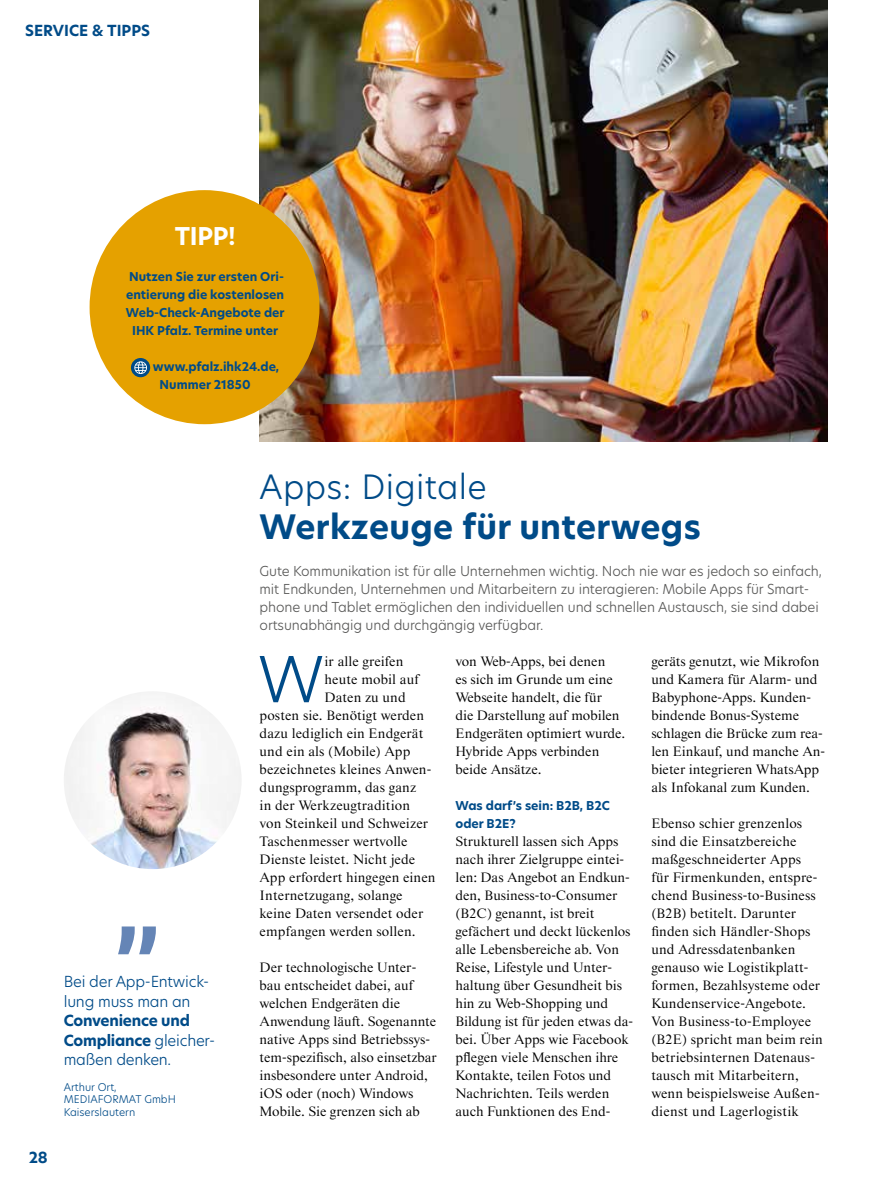
<style>
.page{position:relative;width:893px;height:1191px;background:#fff}
.page>*{position:absolute;margin:0;border:0;box-sizing:border-box;transform-origin:0 0}
.t1{font:700 91.2px "Hero New";color:#6585b6}
.t2{font:300 62.25px "Hero New";color:#004b88}
.t3{font:700 33px "Hero New";letter-spacing:.01em;color:#004b88}
.t4{font:300 33px "Hero New";letter-spacing:.01em;color:#004b88}
.t5{font:700 24px "Hero New";color:#fff}
.t6{font:700 15px/19.5px "Hero New";letter-spacing:-.015em;color:#004b88}
.t7{font:300 15px/19.5px "Hero New";letter-spacing:-.015em;color:#004b88}
.t8{font:13.8px/18px "Starling";color:#000}
.t9{font:300 13.5px/18px "Hero New";letter-spacing:-.01em;color:#575756}
.t10{font:700 12px/18px "Hero New";color:#004b88}
.t11{font:300 10.5px/12.6px "Hero New";color:#004b88}
.s1{font-weight:300}
</style>
<div class="page">
<img style="left:64px;top:691px;width:178px;height:178px;border-radius:89px">
<img style="left:260px;top:0;width:568px;height:441px">
<div style="left:90px;top:190px;width:229px;height:234px;background:#e5a100;border-radius:50%"></div>
<svg style="left:131px;top:358px;width:19px;height:19px"></svg>
<svg style="left:134px;top:361px;width:13px;height:13px"></svg>
<p class="t6" style="left:25px;top:21px;width:126px">SERVICE &amp; TIPPS</p>
<h3 class="t5" style="left:175px;top:220px;width:62px">TIPP!</h3>
<p class="t10" style="left:126px;top:267px;width:160px;text-align:center">Nutzen Sie zur ersten Ori&shy;entierung die kostenlosen<br>Web-Check-Angebote der<br>IHK Pfalz. Termine unter</p>
<p class="t10" style="left:160px;top:357px;width:121px;text-indent:-7px">www.pfalz.ihk24.de,<br>Nummer 21850</p>
<p class="t6" style="left:29px;top:1147px;width:21px">28</p>
<h1 class="t1" style="left:115px;top:846px;width:48px">„</h1>
<p class="t7" style="left:64px;top:971px;width:147px">Bei der App-Entwick&shy;lung muss man an</p>
<p class="t6" style="left:64px;top:1011px;width:153px">Convenience und<br>Compliance <span class="s1">gleicher&shy;maßen denken.</span></p>
<p class="t11" style="left:64px;top:1080px;width:114px">Arthur Ort,<br>MEDIAFORMAT GmbH<br>Kaiserslautern</p>
<h3 class="t4" style="left:260px;top:464px;width:229px">Apps: Digitale</h3>
<h3 class="t3" style="left:260px;top:504px;width:443px">Werkzeuge für unterwegs</h3>
<p class="t9" style="left:260px;top:562px;width:564px">Gute Kommunikation ist für alle Unternehmen wichtig. Noch nie war es jedoch so einfach, mit Endkunden, Unternehmen und Mitarbeitern zu interagieren: Mobile Apps für Smart&shy;phone und Tablet ermöglichen den individuellen und schnellen Austausch, sie sind dabei ortsunabhängig und durchgängig verfügbar.</p>
<h2 class="t2" style="left:258px;top:637px;width:67px">W</h2>
<p class="t8" style="left:325px;top:653px;width:80px">ir alle greifen</p>
<p class="t8" style="left:325px;top:671px;width:95px">heute mobil auf</p>
<p class="t8" style="left:325px;top:689px;width:83px">Daten zu und</p>
<p class="t8" style="left:260px;top:707px;width:166px">posten sie. Benötigt werden</p>
<p class="t8" style="left:260px;top:725px;width:165px">dazu lediglich ein Endgerät</p>
<p class="t8" style="left:260px;top:743px;width:152px">und ein als (Mobile) App</p>
<p class="t8" style="left:260px;top:761px;width:173px">bezeichnetes kleines Anwen-</p>
<p class="t8" style="left:260px;top:779px;width:158px">dungsprogramm, das ganz</p>
<p class="t8" style="left:260px;top:797px;width:152px">in der Werkzeugtradition</p>
<p class="t8" style="left:260px;top:815px;width:170px">von Steinkeil und Schweizer</p>
<p class="t8" style="left:260px;top:833px;width:150px">Taschenmesser wertvolle</p>
<p class="t8" style="left:260px;top:851px;width:157px">Dienste leistet. Nicht jede</p>
<p class="t8" style="left:260px;top:869px;width:177px">App erfordert hingegen einen</p>
<p class="t8" style="left:260px;top:887px;width:144px">Internetzugang, solange</p>
<p class="t8" style="left:260px;top:905px;width:165px">keine Daten versendet oder</p>
<p class="t8" style="left:260px;top:923px;width:157px">empfangen werden sollen.</p>
<p class="t8" style="left:260px;top:959px;width:179px">Der technologische Unter&shy;bau entscheidet dabei, auf welchen Endgeräten die<br>Anwendung läuft. Sogenannte native Apps sind Betriebssys&shy;tem-spezifisch, also einsetzbar insbesondere unter Android, iOS oder (noch) Windows<br>Mobile. Sie grenzen sich ab</p>
<p class="t8" style="left:455px;top:653px;width:171px">von Web-Apps, bei denen<br>es sich im Grunde um eine<br>Webseite handelt, die für<br>die Darstellung auf mobilen<br>Endgeräten optimiert wurde.<br>Hybride Apps verbinden beide Ansätze.</p>
<p class="t10" style="left:455px;top:797px;width:156px">Was darf’s sein: B2B, B2C oder B2E?</p>
<p class="t8" style="left:455px;top:833px;width:179px">Strukturell lassen sich Apps nach ihrer Zielgruppe eintei&shy;len: Das Angebot an Endkun&shy;den, Business-to-Consumer (B2C) genannt, ist breit gefächert und deckt lückenlos alle Lebensbereiche ab. Von<br>Reise, Lifestyle und Unter&shy;haltung über Gesundheit bis hin zu Web-Shopping und<br>Bildung ist für jeden etwas da&shy;bei. Über Apps wie Facebook pflegen viele Menschen ihre<br>Kontakte, teilen Fotos und<br>Nachrichten. Teils werden auch Funktionen des End-</p>
<p class="t8" style="left:651px;top:653px;width:175px">geräts genutzt, wie Mikrofon und Kamera für Alarm- und<br>Babyphone-Apps. Kunden&shy;bindende Bonus-Systeme schlagen die Brücke zum rea&shy;len Einkauf, und manche An&shy;bieter integrieren WhatsApp als Infokanal zum Kunden.</p>
<p class="t8" style="left:651px;top:815px;width:173px">Ebenso schier grenzenlos sind die Einsatzbereiche maßgeschneiderter Apps<br>für Firmenkunden, entspre&shy;chend Business-to-Business (B2B) betitelt. Darunter finden sich Händler-Shops und Adressdatenbanken genauso wie Logistikplatt&shy;formen, Bezahlsysteme oder<br>Kundenservice-Angebote.<br>Von Business-to-Employee (B2E) spricht man beim rein betriebsinternen Datenaus&shy;tausch mit Mitarbeitern, wenn beispielsweise Außen&shy;dienst und Lagerlogistik</p>
</div>
